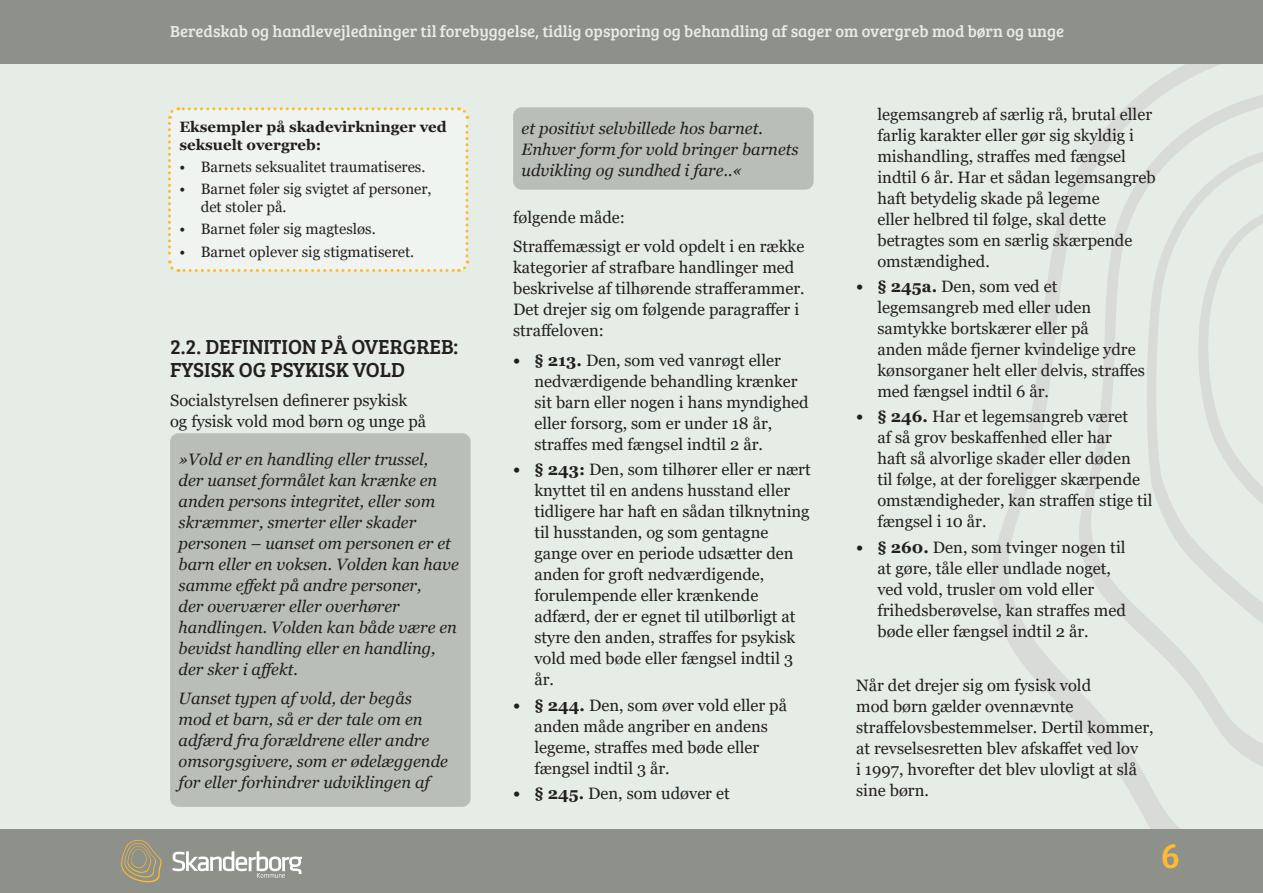
<style>
.page{position:relative;width:1263px;height:893px;background:#e6ede6}
.page>*{position:absolute;margin:0;border:0;box-sizing:border-box;transform-origin:0 0}
.t1{font:36px "Bree Serif";color:#fdbb31}
.Overskrift_2{font:21px/22.5px "Bree Serif";color:#231f20}
.Overskrift_3{font:16.5px/21px "Georgia";color:#231f20}
.Overskrift_3-2{font:italic 16.5px/21px "Georgia";color:#231f20}
.t2{font:16.5px "Bree Serif";color:#e6ede6}
.Overskrift_3-3{font:15px/18px "Georgia";color:#231f20}
.Overskrift_3-4{font:700 15px/18px "Georgia";color:#231f20}
.s1{font-weight:700}
</style>
<div class="page">
<svg style="left:991px;top:64px;width:229px;height:765px"></svg>
<svg style="left:1069px;top:81px;width:194px;height:703px"></svg>
<svg style="left:1145px;top:100px;width:118px;height:563px"></svg>
<div style="left:0;top:829px;width:1263px;height:64px;background:#8d918a"></div>
<svg style="left:121px;top:840px;width:41px;height:42px"></svg>
<svg style="left:172px;top:851px;width:130px;height:27px"></svg>
<div style="left:0;top:0;width:1263px;height:64px;background:#8d918a"></div>
<div style="left:170px;top:433px;width:301px;height:374px;background:#b9bfb8;border-radius:9px"></div>
<div style="left:168px;top:107px;width:302px;height:165px;background:#f0f4f0"></div>
<div style="left:513px;top:107px;width:301px;height:83px;background:#b9bfb8;border-radius:9px"></div>
<p class="t2" style="left:170px;top:20px;width:895px">Beredskab og handlevejledninger til forebyggelse, tidlig opsporing og behandling af sager om overgreb mod børn og unge</p>
<p class="Overskrift_3-4" style="left:179px;top:118px;width:269px">Eksempler på skadevirkninger ved seksuelt overgreb:</p>
<p class="Overskrift_3-3" style="left:179px;top:158px;width:248px">• Barnets seksualitet traumatiseres.</p>
<p class="Overskrift_3-3" style="left:201px;top:180px;width:232px;text-indent:-21px">• Barnet føler sig svigtet af personer, det stoler på.</p>
<p class="Overskrift_3-3" style="left:179px;top:221px;width:198px">• Barnet føler sig magtesløs.</p>
<p class="Overskrift_3-3" style="left:179px;top:243px;width:236px">• Barnet oplever sig stigmatiseret.</p>
<p class="Overskrift_2" style="left:170px;top:335px;width:290px">2.2. DEFINITION PÅ OVERGREB:<br>FYSISK OG PSYKISK VOLD</p>
<p class="Overskrift_3" style="left:170px;top:391px;width:258px">Socialstyrelsen definerer psykisk og fysisk vold mod børn og unge på</p>
<p class="Overskrift_3-2" style="left:179px;top:448px;width:282px">»Vold er en handling eller trussel,<br>der uanset formålet kan krænke en anden persons integritet, eller som skræmmer, smerter eller skader personen – uanset om personen er et barn eller en voksen. Volden kan have samme effekt på andre personer,<br>der overværer eller overhører handlingen. Volden kan både være en bevidst handling eller en handling, der sker i affekt.</p>
<p class="Overskrift_3-2" style="left:179px;top:688px;width:271px">Uanset typen af vold, der begås mod et barn, så er der tale om en adfærd fra forældrene eller andre omsorgsgivere, som er ødelæggende for eller forhindrer udviklingen af</p>
<p class="Overskrift_3-2" style="left:522px;top:118px;width:278px">et positivt selvbillede hos barnet.<br>Enhver form for vold bringer barnets udvikling og sundhed i fare..«</p>
<p class="Overskrift_3" style="left:513px;top:207px;width:113px">følgende måde:</p>
<p class="Overskrift_3" style="left:513px;top:237px;width:293px">Straffemæssigt er vold opdelt i en række kategorier af strafbare handlinger med beskrivelse af tilhørende strafferammer.<br>Det drejer sig om følgende paragraffer i straffeloven:</p>
<p class="Overskrift_3" style="left:534px;top:350px;width:276px;text-indent:-21px"><span class="s1">• § 213.</span> Den, som ved vanrøgt eller nedværdigende behandling krænker sit barn eller nogen i hans myndighed eller forsorg, som er under 18 år, straffes med fængsel indtil 2 år.</p>
<p class="Overskrift_3" style="left:534px;top:459px;width:278px;text-indent:-21px"><span class="s1">• § 243:</span> Den, som tilhører eller er nært knyttet til en andens husstand eller tidligere har haft en sådan tilknytning til husstanden, og som gentagne gange over en periode udsætter den anden for groft nedværdigende, forulempende eller krænkende adfærd, der er egnet til utilbørligt at styre den anden, straffes for psykisk vold med bøde eller fængsel indtil 3 år.</p>
<p class="Overskrift_3" style="left:534px;top:695px;width:254px;text-indent:-21px"><span class="s1">• § 244.</span> Den, som øver vold eller på anden måde angriber en andens legeme, straffes med bøde eller fængsel indtil 3 år.</p>
<p class="Overskrift_3" style="left:513px;top:783px;width:218px"><span class="s1">• § 245.</span> Den, som udøver et</p>
<p class="Overskrift_3" style="left:877px;top:104px;width:280px">legemsangreb af særlig rå, brutal eller farlig karakter eller gør sig skyldig i mishandling, straffes med fængsel indtil 6 år. Har et sådan legemsangreb haft betydelig skade på legeme<br>eller helbred til følge, skal dette betragtes som en særlig skærpende omstændighed.</p>
<p class="Overskrift_3" style="left:877px;top:276px;width:269px;text-indent:-21px"><span class="s1">• § 245a.</span> Den, som ved et legemsangreb med eller uden samtykke bortskærer eller på<br>anden måde fjerner kvindelige ydre kønsorganer helt eller delvis, straffes med fængsel indtil 6 år.</p>
<p class="Overskrift_3" style="left:877px;top:407px;width:277px;text-indent:-21px"><span class="s1">• § 246.</span> Har et legemsangreb været<br>af så grov beskaffenhed eller har<br>haft så alvorlige skader eller døden<br>til følge, at der foreligger skærpende omstændigheder, kan straffen stige til fængsel i 10 år.</p>
<p class="Overskrift_3" style="left:877px;top:537px;width:250px;text-indent:-21px"><span class="s1">• § 260.</span> Den, som tvinger nogen til at gøre, tåle eller undlade noget, ved vold, trusler om vold eller frihedsberøvelse, kan straffes med bøde eller fængsel indtil 2 år.</p>
<p class="Overskrift_3" style="left:856px;top:676px;width:299px">Når det drejer sig om fysisk vold<br>mod børn gælder ovennævnte straffelovsbestemmelser. Dertil kommer, at revselsesretten blev afskaffet ved lov<br>i 1997, hvorefter det blev ulovligt at slå sine børn.</p>
<h1 class="t1" style="left:1161px;top:829px;width:21px">6</h1>
</div>
